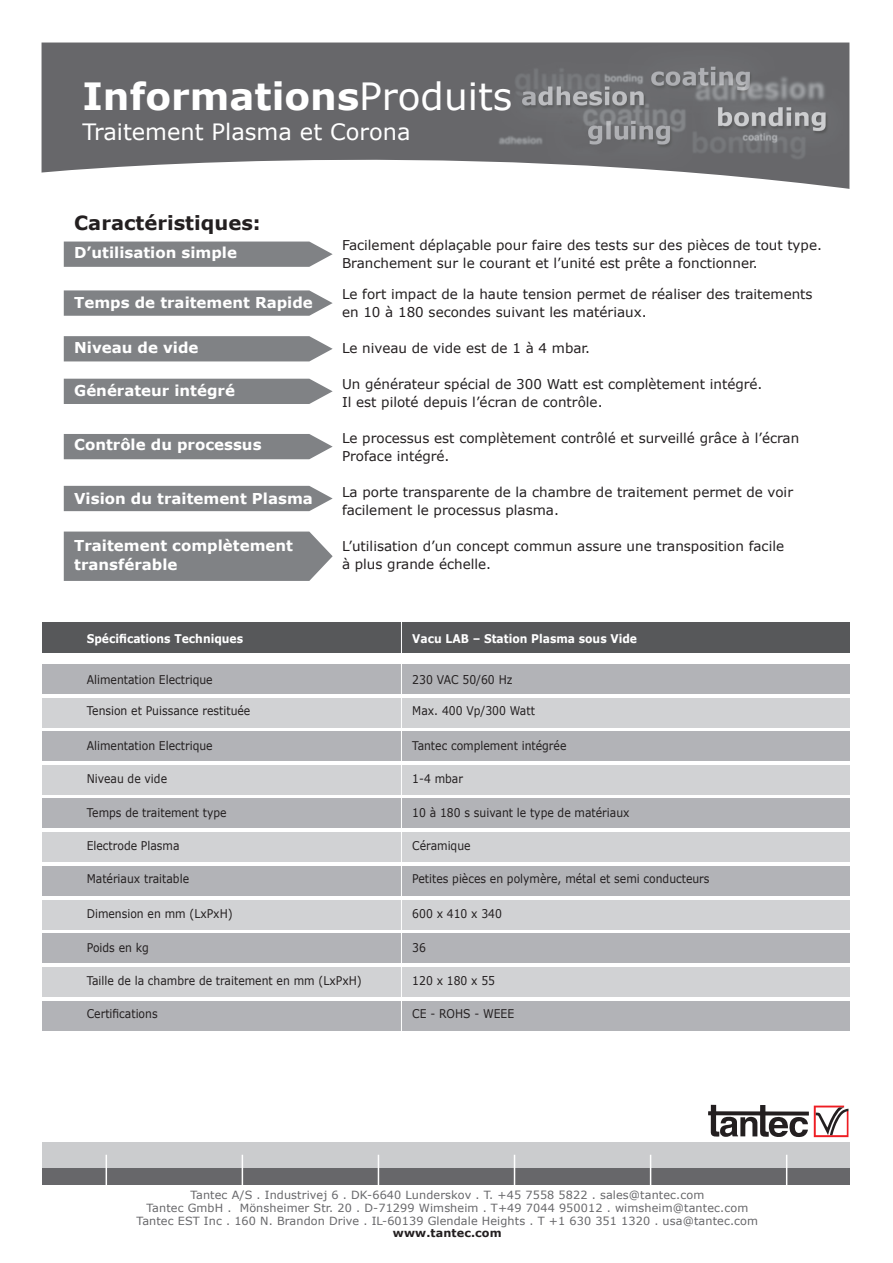
<style>
.page{position:relative;width:893px;height:1263px;background:#fff}
.page>*{position:absolute;margin:0;border:0;box-sizing:border-box;transform-origin:0 0}
.t1{font:700 37.5px "Verdana";color:#fff}
.t2{font:22.5px "Verdana";color:#fff}
.t3{font:700 19.5px "Verdana";color:#231f20}
.t4{font:700 15px/19.5px "Verdana";color:#fff}
.t5{font:13.5px/18px "Verdana";color:#231f20}
.t6{font:12px "Verdana";color:#231f20;scale:.9 1}
.t7{font:700 12px "Verdana";color:#fff;scale:.9 1}
.t8{font:11.25px "Verdana";letter-spacing:.01em;color:#67676a}
.t9{font:700 11.25px "Verdana";letter-spacing:.01em;color:#231f20}
.s1{font-weight:400}
</style>
<div class="page">
<svg style="left:64px;top:242px;width:269px;height:25px;background:#86888b"></svg>
<svg style="left:64px;top:290px;width:269px;height:26px;background:#888a8d"></svg>
<svg style="left:64px;top:336px;width:269px;height:25px;background:#86888b"></svg>
<div style="left:64px;top:379px;width:269px;height:25px;background:#808285"></div>
<div style="left:64px;top:434px;width:269px;height:25px;background:#808285"></div>
<div style="left:64px;top:486px;width:269px;height:25px;background:#808285"></div>
<div style="left:64px;top:531px;width:269px;height:50px;background:#808285"></div>
<div style="left:42px;top:43px;width:807px;height:156px;background:#67676a"></div>
<img style="left:515px;top:66px;width:312px;height:67px">
<svg style="left:41px;top:133px;width:809px;height:66px"></svg>
<svg style="left:708px;top:1105px;width:140px;height:32px"></svg>
<div style="left:43px;top:622px;width:807px;height:30px;background:#57585a"></div>
<div style="left:43px;top:664px;width:807px;height:30px;background:#b2b3b7"></div>
<div style="left:43px;top:731px;width:807px;height:30px;background:#b2b3b7"></div>
<div style="left:43px;top:798px;width:807px;height:30px;background:#b2b3b7"></div>
<div style="left:43px;top:866px;width:807px;height:29px;background:#b2b3b7"></div>
<div style="left:43px;top:933px;width:807px;height:30px;background:#b2b3b7"></div>
<div style="left:43px;top:1001px;width:807px;height:30px;background:#b2b3b7"></div>
<div style="left:43px;top:698px;width:807px;height:30px;background:#d1d2d4"></div>
<div style="left:43px;top:765px;width:807px;height:30px;background:#d1d2d4"></div>
<div style="left:43px;top:832px;width:807px;height:30px;background:#d1d2d4"></div>
<div style="left:43px;top:900px;width:807px;height:29px;background:#d1d2d4"></div>
<div style="left:43px;top:967px;width:807px;height:29px;background:#d1d2d4"></div>
<div style="left:43px;top:1167px;width:807px;height:18px;background:#67676a"></div>
<div style="left:43px;top:1142px;width:807px;height:25px;background:#cbccce"></div>
<hr style="left:106px;top:1155px;width:1px;height:36px;background:#fff">
<hr style="left:242px;top:1155px;width:1px;height:36px;background:#fff">
<hr style="left:378px;top:1155px;width:1px;height:36px;background:#fff">
<hr style="left:514px;top:1155px;width:1px;height:36px;background:#fff">
<hr style="left:650px;top:1155px;width:1px;height:36px;background:#fff">
<hr style="left:786px;top:1155px;width:1px;height:36px;background:#fff">
<hr style="left:401px;top:619px;width:1px;height:510px;background:#fff">
<p class="t1" style="left:82px;top:73px;width:431px">Informations<span class="s1">Produits</span></p>
<p class="t2" style="left:82px;top:118px;width:330px">Traitement Plasma et Corona</p>
<p class="t3" style="left:74px;top:210px;width:188px">Caractéristiques:</p>
<p class="t4" style="left:74px;top:243px;width:164px">D’utilisation simple</p>
<p class="t4" style="left:74px;top:292px;width:240px">Temps de traitement Rapide</p>
<p class="t4" style="left:74px;top:337px;width:126px">Niveau de vide</p>
<p class="t4" style="left:74px;top:381px;width:162px">Générateur intégré</p>
<p class="t4" style="left:74px;top:435px;width:189px">Contrôle du processus</p>
<p class="t4" style="left:74px;top:489px;width:240px">Vision du traitement Plasma</p>
<p class="t4" style="left:74px;top:535px;width:220px">Traitement complètement transférable</p>
<p class="t5" style="left:342px;top:235px;width:481px">Facilement déplaçable pour faire des tests sur des pièces de tout type.<br>Branchement sur le courant et l’unité est prête a fonctionner.</p>
<p class="t5" style="left:342px;top:285px;width:472px">Le fort impact de la haute tension permet de réaliser des traitements</p>
<p class="t5" style="left:342px;top:303px;width:306px">en 10 à 180 secondes suivant les matériaux.</p>
<p class="t5" style="left:342px;top:339px;width:250px">Le niveau de vide est de 1 à 4 mbar.</p>
<p class="t5" style="left:342px;top:375px;width:422px">Un générateur spécial de 300 Watt est complètement intégré.</p>
<p class="t5" style="left:342px;top:393px;width:262px">Il est piloté depuis l’écran de contrôle.</p>
<p class="t5" style="left:342px;top:429px;width:459px">Le processus est complètement contrôlé et surveillé grâce à l’écran</p>
<p class="t5" style="left:342px;top:447px;width:109px">Proface intégré.</p>
<p class="t5" style="left:342px;top:483px;width:453px">La porte transparente de la chambre de traitement permet de voir</p>
<p class="t5" style="left:342px;top:501px;width:218px">facilement le processus plasma.</p>
<p class="t5" style="left:342px;top:537px;width:444px">L’utilisation d’un concept commun assure une transposition facile</p>
<p class="t5" style="left:342px;top:555px;width:151px">à plus grande échelle.</p>
<p class="t7" style="left:87px;top:631px;width:175px">Spécifications Techniques</p>
<p class="t7" style="left:412px;top:631px;width:251px">Vacu LAB – Station Plasma sous Vide</p>
<p class="t6" style="left:87px;top:672px;width:141px">Alimentation Electrique</p>
<p class="t6" style="left:412px;top:672px;width:113px">230 VAC 50/60 Hz</p>
<p class="t6" style="left:87px;top:703px;width:183px">Tension et Puissance restituée</p>
<p class="t6" style="left:412px;top:703px;width:138px">Max. 400 Vp/300 Watt</p>
<p class="t6" style="left:87px;top:738px;width:141px">Alimentation Electrique</p>
<p class="t6" style="left:412px;top:738px;width:173px">Tantec complement intégrée</p>
<p class="t6" style="left:87px;top:771px;width:91px">Niveau de vide</p>
<p class="t6" style="left:412px;top:771px;width:58px">1-4 mbar</p>
<p class="t6" style="left:87px;top:805px;width:157px">Temps de traitement type</p>
<p class="t6" style="left:412px;top:805px;width:243px">10 à 180 s suivant le type de matériaux</p>
<p class="t6" style="left:87px;top:838px;width:105px">Electrode Plasma</p>
<p class="t6" style="left:412px;top:838px;width:66px">Céramique</p>
<p class="t6" style="left:87px;top:871px;width:115px">Matériaux traitable</p>
<p class="t6" style="left:412px;top:871px;width:332px">Petites pièces en polymère, métal et semi conducteurs</p>
<p class="t6" style="left:87px;top:906px;width:164px">Dimension en mm (LxPxH)</p>
<p class="t6" style="left:412px;top:906px;width:101px">600 x 410 x 340</p>
<p class="t6" style="left:87px;top:940px;width:71px">Poids en kg</p>
<p class="t6" style="left:412px;top:940px;width:17px">36</p>
<p class="t6" style="left:87px;top:973px;width:307px">Taille de la chambre de traitement en mm (LxPxH)</p>
<p class="t6" style="left:412px;top:973px;width:94px">120 x 180 x 55</p>
<p class="t6" style="left:87px;top:1006px;width:80px">Certifications</p>
<p class="t6" style="left:412px;top:1006px;width:115px">CE - ROHS - WEEE</p>
<p class="t8" style="left:190px;top:1188px;width:515px">Tantec A/S . Industrivej 6 . DK-6640 Lunderskov . T. +45 7558 5822 . sales@tantec.com</p>
<p class="t8" style="left:146px;top:1200px;width:603px">Tantec GmbH . Mönsheimer Str. 20 . D-71299 Wimsheim . T+49 7044 950012 . wimsheim@tantec.com</p>
<p class="t8" style="left:137px;top:1213px;width:623px">Tantec EST Inc . 160 N. Brandon Drive . IL-60139 Glendale Heights . T +1 630 351 1320 . usa@tantec.com</p>
<p class="t9" style="left:393px;top:1226px;width:110px">www.tantec.com</p>
</div>
